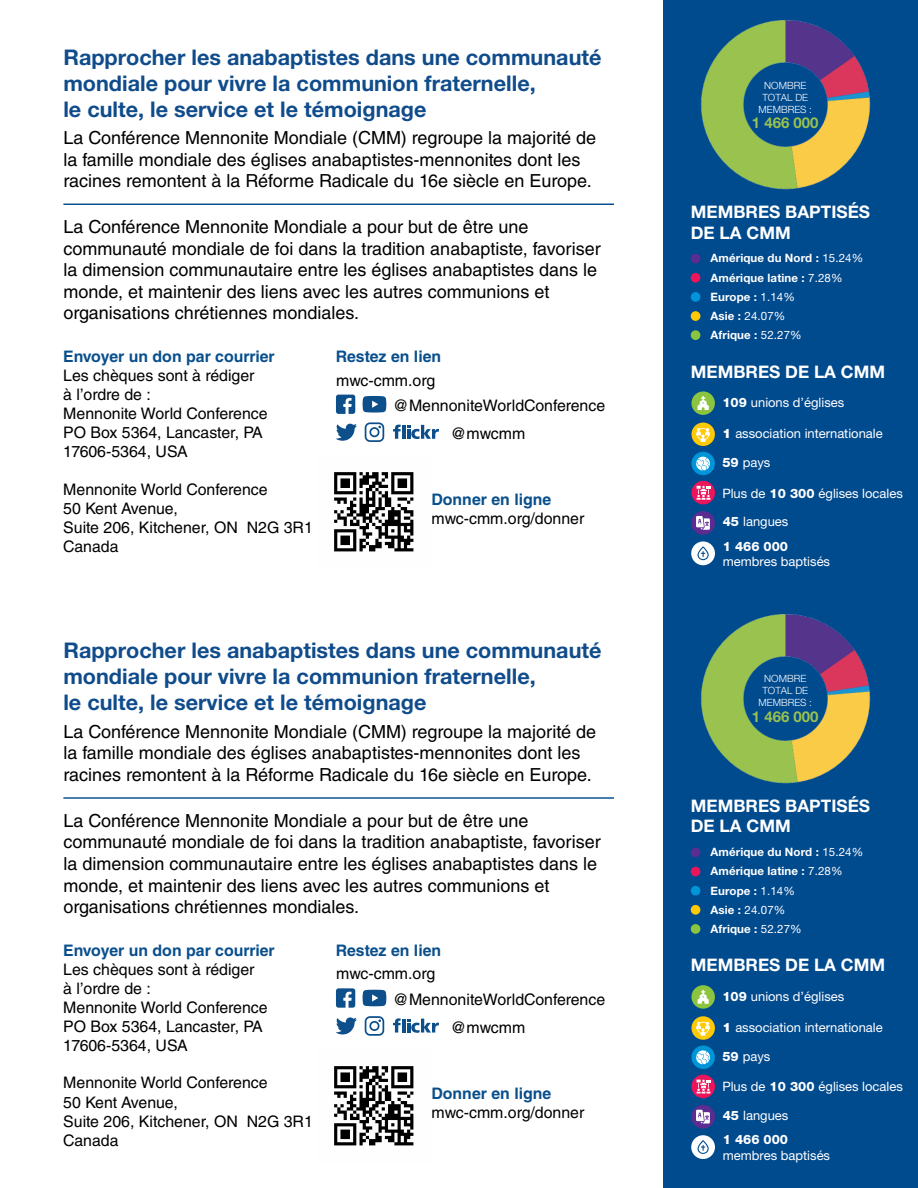
<style>
.page{position:relative;width:918px;height:1188px;background:#fff}
.page>*{position:absolute;margin:0;border:0;box-sizing:border-box;transform-origin:0 0}
.t1{font:700 21.6px/26px "Helvetica Neue";color:#104c8b}
.t2{font:18px/21.6px "Helvetica LT Std";color:#000}
.t3{font:700 17.25px/20.7px "Helvetica Neue LT Std";color:#fff}
.t4{font:15.9px/19px "Helvetica LT Std";color:#000}
.t5{font:700 15.9px "Helvetica LT Std";color:#094f8c}
.t6{font:700 15px "Helvetica Neue LT Std";color:#99c14f}
.t7{font:12.9px "Helvetica Neue LT Std";color:#fff}
.t8{font:800 12.9px/24.5px "Helvetica Neue LT Std";color:#fff}
.t9{font:700 11.55px/19.4px "Helvetica Neue LT Std";letter-spacing:.01em;color:#fff}
.t10{font:300 10.05px/12px "Helvetica Neue LT Std";color:#fff;text-align:center}
.s1{font-weight:400}
.s2{font-weight:800}
.s3{font-weight:900}
</style>
<div class="page">
<div style="left:664px;top:0;width:254px;height:594px;background:#004a8e"></div>
<div style="left:691px;top:254px;width:9px;height:10px;background:#5c2d90;border-radius:50%"></div>
<div style="left:691px;top:273px;width:9px;height:10px;background:#ec145a;border-radius:50%"></div>
<div style="left:691px;top:292px;width:9px;height:10px;background:#0094d9;border-radius:50%"></div>
<div style="left:691px;top:311px;width:9px;height:10px;background:#ffca05;border-radius:50%"></div>
<div style="left:691px;top:330px;width:9px;height:10px;background:#8bc53f;border-radius:50%"></div>
<div style="left:691px;top:391px;width:24px;height:24px;background:#8bc53f;border-radius:50%"></div>
<svg style="left:698px;top:396px;width:11px;height:14px"></svg>
<div style="left:691px;top:423px;width:24px;height:23px;background:#ffca05;border-radius:50%"></div>
<svg style="left:696px;top:428px;width:14px;height:14px"></svg>
<div style="left:691px;top:452px;width:24px;height:23px;background:#0094d9;border-radius:50%"></div>
<svg style="left:696px;top:456px;width:14px;height:15px"></svg>
<img style="left:700px;top:19px;width:171px;height:171px">
<svg style="left:691px;top:481px;width:24px;height:23px"></svg>
<svg style="left:697px;top:486px;width:13px;height:14px"></svg>
<div style="left:691px;top:511px;width:24px;height:24px;background:#5c2d90;border-radius:50%"></div>
<svg style="left:696px;top:516px;width:14px;height:14px"></svg>
<div style="left:691px;top:541px;width:24px;height:24px;background:#fff;border-radius:50%"></div>
<svg style="left:697px;top:546px;width:12px;height:14px"></svg>
<img style="left:334px;top:472px;width:80px;height:80px">
<svg style="left:336px;top:395px;width:19px;height:19px"></svg>
<svg style="left:365px;top:422px;width:19px;height:20px"></svg>
<svg style="left:336px;top:424px;width:21px;height:17px"></svg>
<svg style="left:363px;top:396px;width:23px;height:17px"></svg>
<svg style="left:393px;top:425px;width:8px;height:14px"></svg>
<hr style="left:402px;top:425px;width:3px;height:14px;background:#0d4f8b">
<svg style="left:407px;top:425px;width:32px;height:14px"></svg>
<hr style="left:63px;top:204px;width:551px;height:1px;background:#004a8e">
<div style="left:664px;top:594px;width:254px;height:594px;background:#004a8e"></div>
<div style="left:691px;top:848px;width:9px;height:9px;background:#5c2d90;border-radius:50%"></div>
<div style="left:691px;top:867px;width:9px;height:9px;background:#ec145a;border-radius:50%"></div>
<div style="left:691px;top:886px;width:9px;height:10px;background:#0094d9;border-radius:50%"></div>
<div style="left:691px;top:905px;width:9px;height:10px;background:#ffca05;border-radius:50%"></div>
<div style="left:691px;top:924px;width:9px;height:10px;background:#8bc53f;border-radius:50%"></div>
<div style="left:691px;top:985px;width:24px;height:24px;background:#8bc53f;border-radius:50%"></div>
<svg style="left:698px;top:990px;width:11px;height:14px"></svg>
<div style="left:691px;top:1016px;width:24px;height:24px;background:#ffca05;border-radius:50%"></div>
<svg style="left:696px;top:1022px;width:14px;height:14px"></svg>
<div style="left:691px;top:1046px;width:24px;height:23px;background:#0094d9;border-radius:50%"></div>
<svg style="left:696px;top:1050px;width:14px;height:14px"></svg>
<img style="left:700px;top:613px;width:171px;height:171px">
<svg style="left:691px;top:1075px;width:24px;height:23px"></svg>
<svg style="left:697px;top:1080px;width:13px;height:13px"></svg>
<div style="left:691px;top:1105px;width:24px;height:24px;background:#5c2d90;border-radius:50%"></div>
<svg style="left:696px;top:1110px;width:14px;height:14px"></svg>
<div style="left:691px;top:1135px;width:24px;height:24px;background:#fff;border-radius:50%"></div>
<svg style="left:697px;top:1140px;width:12px;height:14px"></svg>
<img style="left:334px;top:1066px;width:80px;height:80px">
<svg style="left:336px;top:988px;width:19px;height:20px"></svg>
<svg style="left:365px;top:1016px;width:19px;height:20px"></svg>
<svg style="left:336px;top:1017px;width:21px;height:18px"></svg>
<svg style="left:363px;top:990px;width:23px;height:16px"></svg>
<svg style="left:393px;top:1018px;width:8px;height:15px"></svg>
<hr style="left:402px;top:1019px;width:3px;height:14px;background:#0d4f8b">
<svg style="left:407px;top:1019px;width:32px;height:14px"></svg>
<hr style="left:63px;top:797px;width:551px;height:2px;background:#004a8e">
<p class="t1" style="left:63px;top:44px;width:540px">Rapprocher les anabaptistes dans une communauté mondiale pour vivre la communion fraternelle,<br>le culte, le service et le témoignage</p>
<p class="t2" style="left:63px;top:127px;width:534px">La Conférence Mennonite Mondiale (CMM) regroupe la majorité de la famille mondiale des églises anabaptistes-mennonites dont les racines remontent à la Réforme Radicale du 16e siècle en Europe.</p>
<p class="t2" style="left:63px;top:216px;width:539px">La Conférence Mennonite Mondiale a pour but de être une communauté mondiale de foi dans la tradition anabaptiste, favoriser la dimension communautaire entre les églises anabaptistes dans le monde, et maintenir des liens avec les autres communions et organisations chrétiennes mondiales.</p>
<p class="t5" style="left:63px;top:347px;width:213px">Envoyer un don par courrier</p>
<p class="t4" style="left:63px;top:366px;width:206px">Les chèques sont à rédiger<br>à l’ordre de :<br>Mennonite World Conference<br>PO Box 5364, Lancaster, PA<br>17606-5364, USA</p>
<p class="t4" style="left:63px;top:480px;width:251px">Mennonite World Conference<br>50 Kent Avenue,<br>Suite 206, Kitchener, ON N2G 3R1<br>Canada</p>
<p class="t5" style="left:336px;top:347px;width:107px">Restez en lien</p>
<p class="t4" style="left:450px;top:392px;width:156px;line-height:27.3px;text-indent:-57px">@MennoniteWorldConference @mwcmm</p>
<p class="t4" style="left:336px;top:371px;width:101px">mwc-cmm.org</p>
<p class="t5" style="left:431px;top:490px;width:122px">Donner en ligne</p>
<p class="t4" style="left:431px;top:509px;width:154px">mwc-cmm.org/donner</p>
<p class="t1" style="left:63px;top:637px;width:540px">Rapprocher les anabaptistes dans une communauté mondiale pour vivre la communion fraternelle,<br>le culte, le service et le témoignage</p>
<p class="t2" style="left:63px;top:721px;width:534px">La Conférence Mennonite Mondiale (CMM) regroupe la majorité de la famille mondiale des églises anabaptistes-mennonites dont les racines remontent à la Réforme Radicale du 16e siècle en Europe.</p>
<p class="t2" style="left:63px;top:810px;width:539px">La Conférence Mennonite Mondiale a pour but de être une communauté mondiale de foi dans la tradition anabaptiste, favoriser la dimension communautaire entre les églises anabaptistes dans le monde, et maintenir des liens avec les autres communions et organisations chrétiennes mondiales.</p>
<p class="t5" style="left:63px;top:940px;width:213px">Envoyer un don par courrier</p>
<p class="t4" style="left:63px;top:960px;width:206px">Les chèques sont à rédiger<br>à l’ordre de :<br>Mennonite World Conference<br>PO Box 5364, Lancaster, PA<br>17606-5364, USA</p>
<p class="t4" style="left:63px;top:1073px;width:251px">Mennonite World Conference<br>50 Kent Avenue,<br>Suite 206, Kitchener, ON N2G 3R1<br>Canada</p>
<p class="t5" style="left:336px;top:940px;width:107px">Restez en lien</p>
<p class="t4" style="left:450px;top:986px;width:156px;line-height:27.3px;text-indent:-57px">@MennoniteWorldConference @mwcmm</p>
<p class="t4" style="left:336px;top:964px;width:101px">mwc-cmm.org</p>
<p class="t5" style="left:431px;top:1084px;width:122px">Donner en ligne</p>
<p class="t4" style="left:431px;top:1103px;width:154px">mwc-cmm.org/donner</p>
<p class="t10" style="left:758px;top:79px;width:55px">NOMBRE<br>TOTAL DE<br>MEMBRES :</p>
<p class="t6" style="left:752px;top:113px;width:68px">1 466 000</p>
<p class="t3" style="left:691px;top:201px;width:181px">MEMBRES BAPTISÉS<br>DE LA CMM</p>
<p class="t9" style="left:710px;top:248px;width:154px">Amérique du Nord : <span class="s1">15.24%<br></span>Amérique latine : <span class="s1">7.28%<br></span>Europe : <span class="s1">1.14%<br></span>Asie : <span class="s1">24.07%<br></span>Afrique : <span class="s1">52.27%</span></p>
<p class="t3" style="left:691px;top:361px;width:196px">MEMBRES DE LA CMM</p>
<p class="t7" style="left:722px;top:395px;width:123px"><span class="s2">109</span> unions d’églises</p>
<p class="t7" style="left:722px;top:426px;width:162px"><span class="s3">1</span> association internationale</p>
<p class="t7" style="left:722px;top:455px;width:50px"><span class="s2">59</span> pays</p>
<p class="t7" style="left:722px;top:485px;width:182px">Plus de <span class="s2">10 300</span> églises locales</p>
<p class="t8" style="left:723px;top:509px;width:67px">45 <span class="s1">langues<br></span>1 466 000</p>
<p class="t7" style="left:723px;top:554px;width:109px">membres baptisés</p>
<p class="t10" style="left:758px;top:673px;width:55px">NOMBRE<br>TOTAL DE<br>MEMBRES :</p>
<p class="t6" style="left:752px;top:707px;width:68px">1 466 000</p>
<p class="t3" style="left:691px;top:795px;width:181px">MEMBRES BAPTISÉS<br>DE LA CMM</p>
<p class="t9" style="left:710px;top:842px;width:154px">Amérique du Nord : <span class="s1">15.24%<br></span>Amérique latine : <span class="s1">7.28%<br></span>Europe : <span class="s1">1.14%<br></span>Asie : <span class="s1">24.07%<br></span>Afrique : <span class="s1">52.27%</span></p>
<p class="t3" style="left:691px;top:954px;width:196px">MEMBRES DE LA CMM</p>
<p class="t7" style="left:722px;top:989px;width:123px"><span class="s2">109</span> unions d’églises</p>
<p class="t7" style="left:722px;top:1020px;width:162px"><span class="s3">1</span> association internationale</p>
<p class="t7" style="left:722px;top:1049px;width:50px"><span class="s2">59</span> pays</p>
<p class="t7" style="left:722px;top:1079px;width:182px">Plus de <span class="s2">10 300</span> églises locales</p>
<p class="t8" style="left:723px;top:1103px;width:67px">45 <span class="s1">langues<br></span>1 466 000</p>
<p class="t7" style="left:723px;top:1148px;width:109px">membres baptisés</p>
</div>
